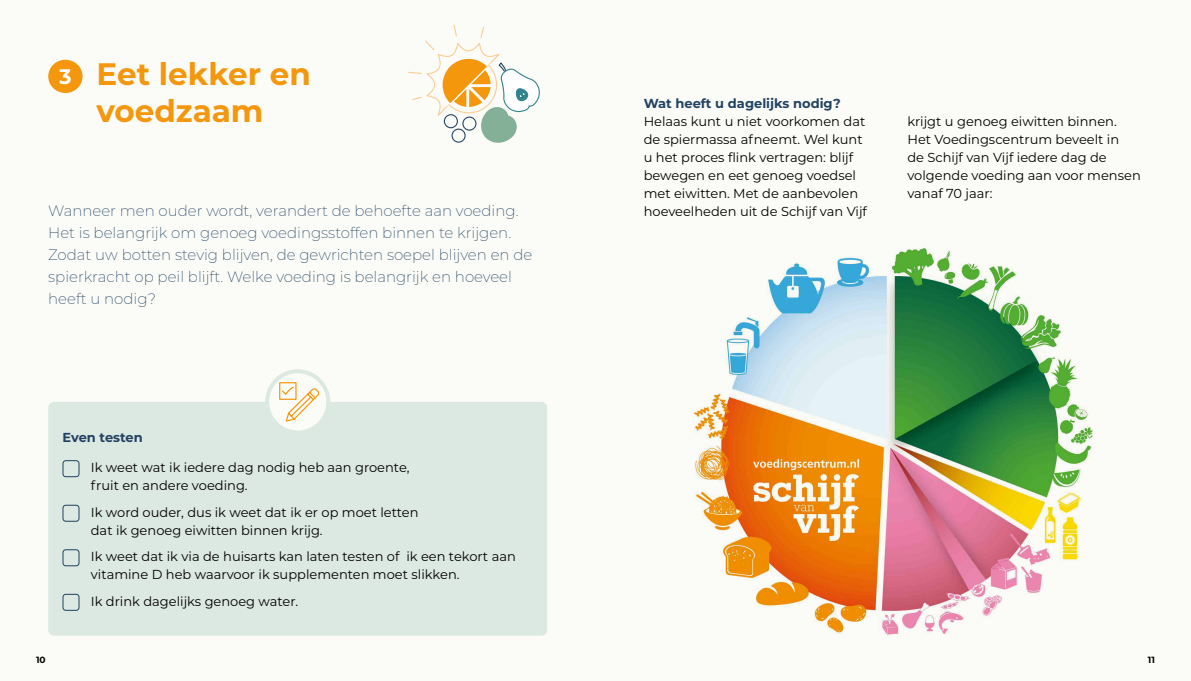
<style>
.page{position:relative;width:1191px;height:681px;background:#fff}
.page>*{position:absolute;margin:0;border:0;box-sizing:border-box;transform-origin:0 0}
.t1{font:700 31px/37.2px "Montserrat";color:#f4970c}
.t2{font:700 21px "Montserrat";color:#fff}
.t3{font:200 15px/22px "Montserrat";color:#214260}
.t4{font:13px/18px "Montserrat";color:#000}
.t5{font:700 13px "Montserrat";color:#214260}
.t6{font:700 9px "Montserrat";color:#000}
</style>
<div class="page">
<div style="left:0;top:0;width:1191px;height:680px;background:#fbfbf7"></div>
<div style="left:48px;top:60px;width:35px;height:33px;background:#f4970c;border-radius:50%"></div>
<div style="left:48px;top:401px;width:499px;height:234px;background:#dce8e2;border-radius:6px"></div>
<div style="left:62px;top:460px;width:17px;height:17px;border:1px solid #214260;border-radius:3px"></div>
<div style="left:62px;top:504px;width:17px;height:17px;border:1px solid #214260;border-radius:3px"></div>
<div style="left:62px;top:549px;width:17px;height:17px;border:1px solid #214260;border-radius:3px"></div>
<div style="left:62px;top:593px;width:17px;height:17px;border:1px solid #214260;border-radius:3px"></div>
<svg style="left:267px;top:371px;width:61px;height:61px"></svg>
<div style="left:265px;top:369px;width:65px;height:65px;border:4px solid #dce8e2;border-radius:50%"></div>
<svg style="left:278px;top:381px;width:43px;height:41px"></svg>
<img style="left:694px;top:248px;width:400px;height:387px">
<svg style="left:408px;top:24px;width:132px;height:119px"></svg>
<h2 class="t2" style="left:59px;top:61px;width:14px">3</h2>
<h1 class="t1" style="left:96px;top:54px;width:216px">Eet lekker en voedzaam</h1>
<p class="t3" style="left:48px;top:199px;width:485px">Wanneer men ouder wordt, verandert de behoefte aan voeding.<br>Het is belangrijk om genoeg voedingsstoffen binnen te krijgen.<br>Zodat uw botten stevig blijven, de gewrichten soepel blijven en de spierkracht op peil blijft. Welke voeding is belangrijk en hoeveel heeft u nodig?</p>
<p class="t5" style="left:62px;top:427px;width:82px">Even testen</p>
<p class="t4" style="left:91px;top:458px;width:320px">Ik weet wat ik iedere dag nodig heb aan groente, fruit en andere voeding.</p>
<p class="t4" style="left:91px;top:502px;width:329px">Ik word ouder, dus ik weet dat ik er op moet letten dat ik genoeg eiwitten binnen krijg.</p>
<p class="t4" style="left:91px;top:547px;width:426px">Ik weet dat ik via de huisarts kan laten testen of ik een tekort aan vitamine D heb waarvoor ik supplementen moet slikken.</p>
<p class="t4" style="left:91px;top:591px;width:209px">Ik drink dagelijks genoeg water.</p>
<p class="t5" style="left:643px;top:94px;width:198px">Wat heeft u dagelijks nodig?</p>
<p class="t4" style="left:643px;top:112px;width:225px">Helaas kunt u niet voorkomen dat de spiermassa afneemt. Wel kunt u het proces flink vertragen: blijf bewegen en eet genoeg voedsel met eiwitten. Met de aanbevolen hoeveelheden uit de Schijf van Vijf</p>
<p class="t4" style="left:907px;top:112px;width:235px">krijgt u genoeg eiwitten binnen.<br>Het Voedingscentrum beveelt in<br>de Schijf van Vijf iedere dag de volgende voeding aan voor mensen vanaf 70 jaar:</p>
<p class="t6" style="left:36px;top:653px;width:11px">10</p>
<p class="t6" style="left:1147px;top:653px;width:9px">11</p>
</div>
